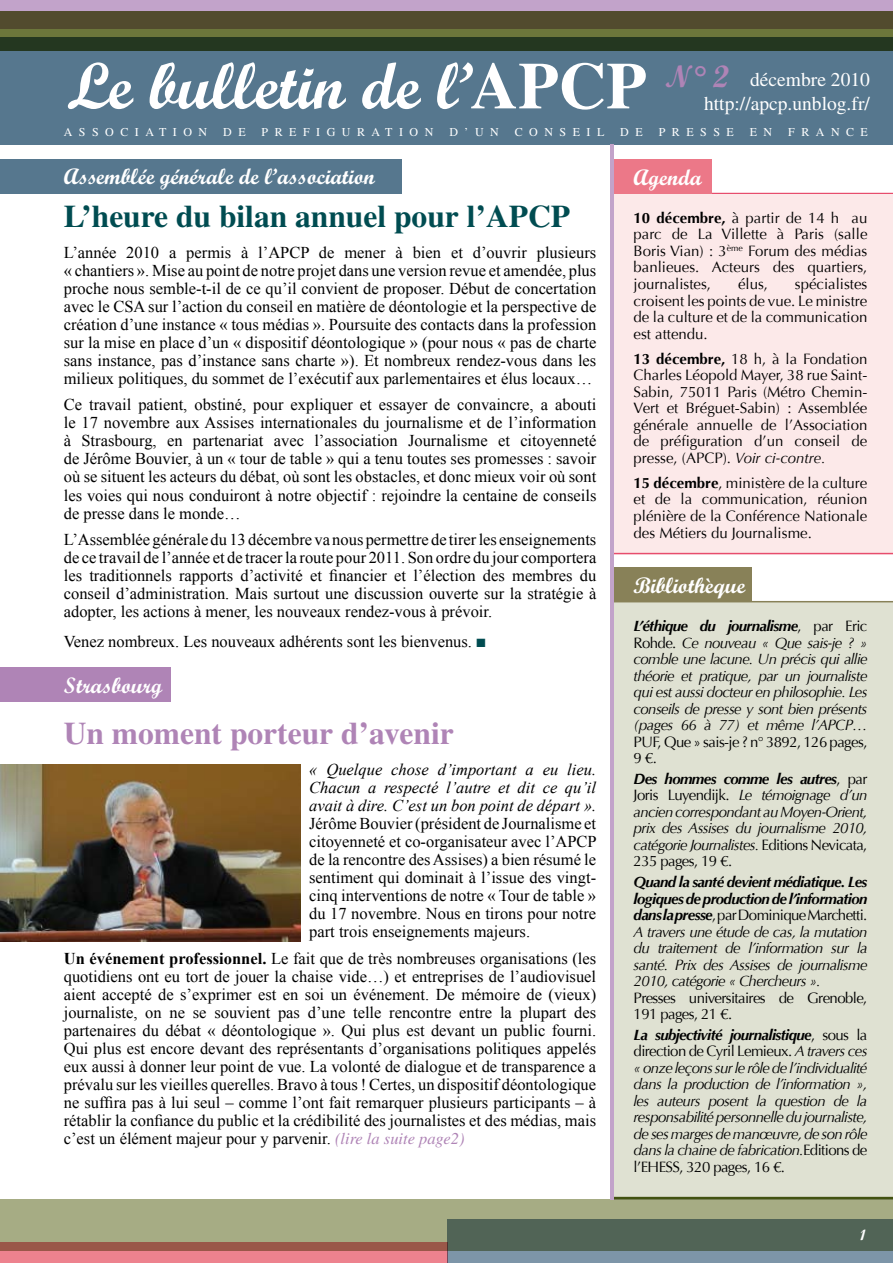
<style>
.page{position:relative;width:893px;height:1263px;background:#fff}
.page>*{position:absolute;margin:0;border:0;box-sizing:border-box;transform-origin:0 0}
.t1{font:700 66px "Script";color:#fff}
.t2{font:700 31.5px "Times";color:#004c51}
.t3{font:700 31.5px "Times";color:#af84b6}
.t4{font:700 31.2px "Script";color:#af84b6}
.t5{font:700 22.5px "Script";color:#fff}
.t6{font:19.5px/23.4px "Times";color:#fff;text-align:right}
.t7{font:16.5px/18px "Times New Roman";color:#000;text-align:justify}
.t8{font:italic 16.5px/18px "Times New Roman";color:#000;text-align:justify}
.t9{font:italic 15px/16.5px "Optima";letter-spacing:-.04em;color:#000;text-align:justify}
.t10{font:15px/16.5px "Optima";color:#000;text-align:justify}
.t11{font:15px/16.5px "Optima";letter-spacing:-.04em;color:#000}
.t12{font:700 15px "Script";color:#fff}
.t13{font:12px "Times";letter-spacing:.54em;color:#fff}
.s1{font-family:"Times"}
.s2{color:#004c51}
.s3{font-weight:700}
.s4{font-family:"Times";font-style:italic;color:#af84b6}
.s5{font-style:italic}
.s6{font-style:normal}
</style>
<div class="page">
<hr style="left:611px;top:193px;width:282px;height:1px;background:#e74d6d">
<div style="left:614px;top:159px;width:97px;height:35px;background:#ec7888"></div>
<div style="left:614px;top:567px;width:138px;height:35px;background:#888158"></div>
<div style="left:613px;top:194px;width:280px;height:359px;background:#fce9e9"></div>
<hr style="left:612px;top:1198px;width:281px;height:1px;background:#425211">
<div style="left:614px;top:601px;width:279px;height:596px;background:#dfe1d2"></div>
<hr style="left:612px;top:601px;width:281px;height:1px;background:#888158">
<hr style="left:612px;top:1197px;width:281px;height:1px;background:#425211">
<div style="left:0;top:37px;width:893px;height:108px;background:#56778e"></div>
<div style="left:0;top:0;width:893px;height:29px;background:#c2a3ca"></div>
<svg style="left:0;top:12px;width:893px;height:39px"></svg>
<div style="left:447px;top:1220px;width:446px;height:43px;background:#7d95a8"></div>
<div style="left:0;top:1242px;width:447px;height:21px;background:#ed828e"></div>
<svg style="left:0;top:1199px;width:893px;height:51px;fill:#a6ac84"></svg>
<div style="left:0;top:159px;width:401px;height:35px;background:#56778e"></div>
<div style="left:0;top:668px;width:170px;height:34px;background:#af84b6"></div>
<img style="left:0;top:765px;width:301px;height:177px">
<hr style="left:612px;top:553px;width:281px;height:1px;background:#e74d6d">
<hr style="left:610px;top:145px;width:4px;height:1055px;background:#c2a3ca">
<h1 class="t1" style="left:67px;top:46px;width:581px">Le bulletin de l’<span class="s1">APCP</span></h1>
<p class="t6" style="left:704px;top:68px;width:167px">décembre 2010 http://apcp.unblog.fr/</p>
<h3 class="t4" style="left:665px;top:57px;width:66px">N° 2</h3>
<p class="t13" style="left:64px;top:125px;width:145px">ASSOCIATION</p>
<p class="t13" style="left:223px;top:125px;width:24px">D E</p>
<p class="t13" style="left:262px;top:125px;width:173px">PREFIGURATION</p>
<p class="t13" style="left:449px;top:125px;width:51px">D’UN</p>
<p class="t13" style="left:515px;top:125px;width:91px">CONSEIL</p>
<p class="t13" style="left:620px;top:125px;width:24px">D E</p>
<p class="t13" style="left:659px;top:125px;width:77px">PRESSE</p>
<p class="t13" style="left:750px;top:125px;width:24px">E N</p>
<p class="t13" style="left:788px;top:125px;width:81px">FRANCE</p>
<h3 class="t5" style="left:64px;top:163px;width:313px">Assemblée générale de l’association</h3>
<h2 class="t2" style="left:64px;top:198px;width:508px">L’heure du bilan annuel pour l’APCP</h2>
<p class="t7" style="left:64px;top:243px;width:534px">L’année 2010 a permis à l’APCP de mener à bien et d’ouvrir plusieurs « chantiers ». Mise au point de notre projet dans une version revue et amendée, plus proche nous semble-t-il de ce qu’il convient de proposer. Début de concertation avec le CSA sur l’action du conseil en matière de déontologie et la perspective de création d’une instance « tous médias ». Poursuite des contacts dans la profession sur la mise en place d’un « dispositif déontologique » (pour nous « pas de charte sans instance, pas d’instance sans charte »). Et nombreux rendez-vous dans les milieux politiques, du sommet de l’exécutif aux parlementaires et élus locaux…</p>
<p class="t7" style="left:64px;top:396px;width:534px">Ce travail patient, obstiné, pour expliquer et essayer de convaincre, a abouti le 17 novembre aux Assises internationales du journalisme et de l’information à Strasbourg, en partenariat avec l’association Journalisme et citoyenneté de Jérôme Bouvier, à un « tour de table » qui a tenu toutes ses promesses : savoir où se situent les acteurs du débat, où sont les obstacles, et donc mieux voir où sont les voies qui nous conduiront à notre objectif : rejoindre la centaine de conseils de presse dans le monde…</p>
<p class="t7" style="left:64px;top:530px;width:534px">L’Assemblée générale du 13 décembre va nous permettre de tirer les enseignements de ce travail de l’année et de tracer la route pour 2011. Son ordre du jour comportera les traditionnels rapports d’activité et financier et l’élection des membres du conseil d’administration. Mais surtout une discussion ouverte sur la stratégie à adopter, les actions à mener, les nouveaux rendez-vous à prévoir.</p>
<p class="t7" style="left:64px;top:632px;width:423px">Venez nombreux. Les nouveaux adhérents sont les bienvenus. <span class="s2">■</span></p>
<h3 class="t5" style="left:64px;top:671px;width:100px">Strasbourg</h3>
<h2 class="t3" style="left:64px;top:715px;width:391px">Un moment porteur d’avenir</h2>
<p class="t8" style="left:309px;top:760px;width:288px">« Quelque chose d’important a eu lieu.<br>Chacun a respecté l’autre et dit ce qu’il avait à dire. C’est un bon point de départ ».</p>
<p class="t7" style="left:309px;top:814px;width:289px">Jérôme Bouvier (président de Journalisme et citoyenneté et co-organisateur avec l’APCP de la rencontre des Assises) a bien résumé le sentiment qui dominait à l’issue des vingt&shy;cinq interventions de notre « Tour de table » du 17 novembre. Nous en tirons pour notre part trois enseignements majeurs.</p>
<p class="t7" style="left:64px;top:949px;width:534px"><span class="s3">Un événement professionnel.</span> Le fait que de très nombreuses organisations (les quotidiens ont eu tort de jouer la chaise vide…) et entreprises de l’audiovisuel aient accepté de s’exprimer est en soi un événement. De mémoire de (vieux) journaliste, on ne se souvient pas d’une telle rencontre entre la plupart des partenaires du débat « déontologique ». Qui plus est devant un public fourni.<br>Qui plus est encore devant des représentants d’organisations politiques appelés eux aussi à donner leur point de vue. La volonté de dialogue et de transparence a prévalu sur les vieilles querelles. Bravo à tous ! Certes, un dispositif déontologique ne suffira pas à lui seul – comme l’ont fait remarquer plusieurs participants – à rétablir la confiance du public et la crédibilité des journalistes et des médias, mais c’est un élément majeur pour y parvenir. <span class="s4">(lire la suite page2)</span></p>
<h3 class="t5" style="left:634px;top:164px;width:70px">Agenda</h3>
<p class="t10" style="left:634px;top:210px;width:235px"><span class="s3">10 décembre,</span> à partir de 14 h au parc de La Villette à Paris (salle Boris Vian) : 3<sup>ème</sup> Forum des médias banlieues. Acteurs des quartiers, journalistes,</p>
<p class="t10" style="left:634px;top:276px;width:235px;text-indent:161px">spécialistes croisent les points de vue. Le ministre de la culture et de la communication est attendu.</p>
<p class="t10" style="left:634px;top:350px;width:235px"><span class="s3">13 décembre,</span> 18 h, à la Fondation Charles Léopold Mayer, 38 rue Saint-Sabin, 75011 Paris (Métro Chemin-Vert et Bréguet-Sabin) : Assemblée générale annuelle de l’Association de préfiguration d’un conseil de presse, (APCP). <span class="s5">Voir ci-contre.</span></p>
<p class="t10" style="left:634px;top:474px;width:235px"><span class="s3">15 décembre</span>, ministère de la culture et de la communication, réunion plénière de la Conférence Nationale des Métiers du Journalisme.</p>
<h3 class="t5" style="left:634px;top:572px;width:113px">Bibliothèque</h3>
<p class="t9" style="left:634px;top:618px;width:235px"><span class="s3">L’éthique du journalisme</span><span class="s6">, par Eric Rohde.</span> Ce nouveau « Que sais-je ? » comble une lacune. Un précis qui allie théorie et pratique, par un journaliste qui est aussi docteur en philosophie. Les conseils de presse y sont bien présents (pages 66 à 77) et même l’APCP…</p>
<p class="t11" style="left:634px;top:733px;width:235px">PUF, Que » sais-je ? n° 3892, 126 pages,<br>9 €.</p>
<p class="t9" style="left:634px;top:771px;width:235px"><span class="s3">Des hommes comme les autres</span><span class="s6">, par Joris Luyendijk.</span> Le témoignage d’un ancien correspondant au Moyen-Orient, prix des Assises du journalisme 2010, catégorie Journalistes. <span class="s6">Editions Nevicata, 235 pages, 19 €.</span></p>
<p class="t9" style="left:634px;top:874px;width:235px"><span class="s3">Quand la santé devient médiatique. Les logiques de production de l’information dans la presse</span><span class="s6">, par Dominique Marchetti.<br></span>A travers une étude de cas, la mutation du traitement de l’information sur la santé. Prix des Assises de journalisme 2010, catégorie « Chercheurs ».</p>
<p class="t11" style="left:634px;top:989px;width:235px">Presses universitaires de Grenoble,<br>191 pages, 21 €.</p>
<p class="t9" style="left:634px;top:1027px;width:235px"><span class="s3">La subjectivité journalistique</span><span class="s6">, sous la direction de Cyril Lemieux.</span> A travers ces « onze leçons sur le rôle de l’individualité dans la production de l’information », les auteurs posent la question de la responsabilité personnelle du journaliste, de ses marges de manœuvre, de son rôle dans la chaine de fabrication.<span class="s6">Editions de l’EHESS, 320 pages, 16 €.</span></p>
<p class="t10" style="left:738px;top:276px;width:32px">élus,</p>
<p class="t12" style="left:860px;top:1225px;width:7px">1</p>
</div>
